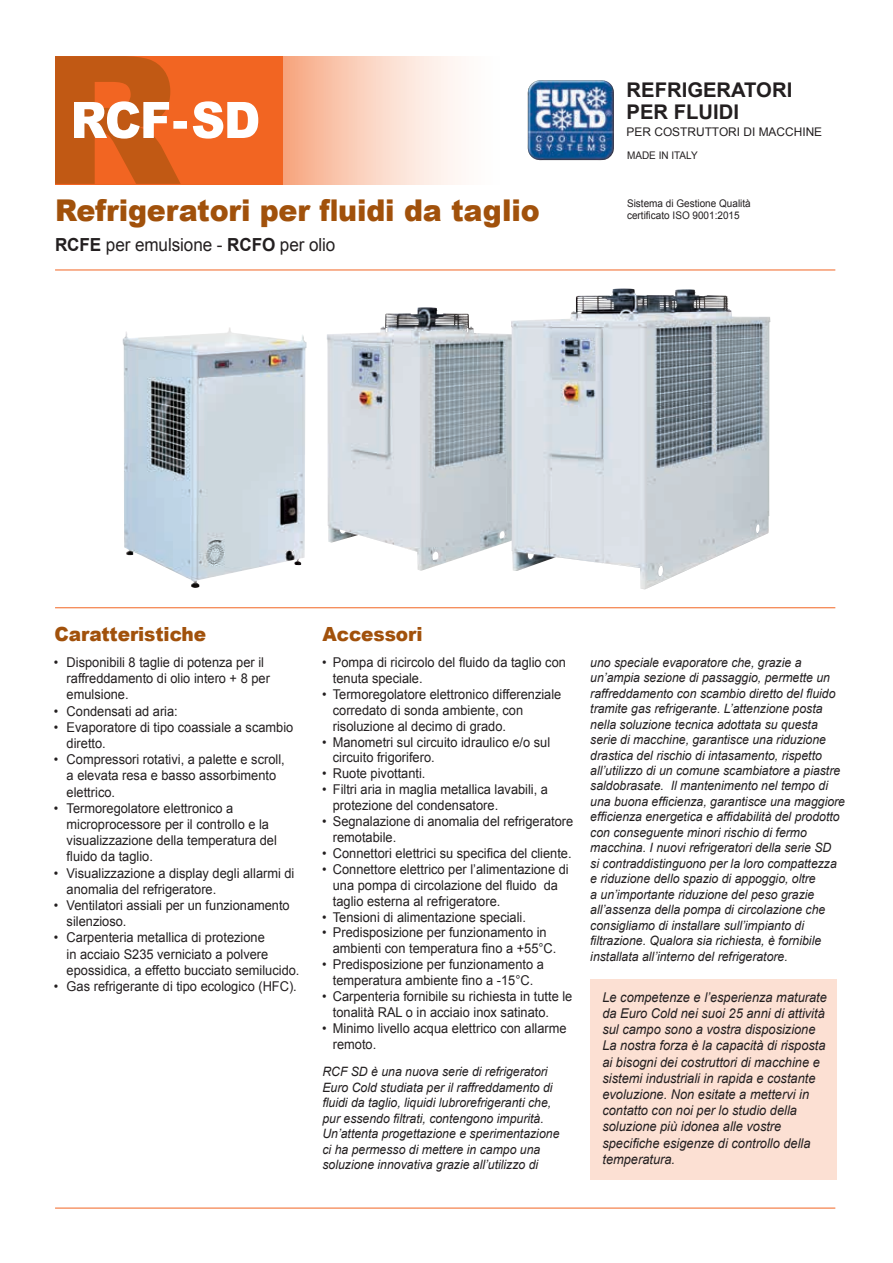
<style>
.page{position:relative;width:893px;height:1263px;background:#fff}
.page>*{position:absolute;margin:0;border:0;box-sizing:border-box;transform-origin:0 0}
.t1{font:900 30px "Arial";letter-spacing:-.005em;color:#a1510b;scale:.95 1}
.t2{font:700 20.25px/21.8px "Arial";color:#231f20}
.t3{font:900 19.5px "Arial";letter-spacing:-.005em;color:#a1510b;scale:.95 1}
.t4{font:18px "Arial";letter-spacing:-.005em;color:#231f20;scale:.95 1}
.t5{font:13.5px/16.2px "Arial";color:#231f20;scale:.95 1}
.t6{font:italic 13.5px/16.2px "Arial";color:#231f20;scale:.95 1}
.t7{font:italic 12.9px/15.5px "Arial";color:#231f20;scale:.95 1}
.t8{font:11.85px "Arial";color:#231f20}
.t9{font:10.5px/12.6px "Arial";color:#231f20;scale:.95 1}
.s1{font-weight:700}
</style>
<div class="page">
<hr style="left:55px;top:607px;width:780px;height:1px;background:#f26522">
<hr style="left:55px;top:1208px;width:780px;height:1px;background:#f26522">
<div style="left:283px;top:56px;width:228px;height:128px;background:linear-gradient(to right,#f8ae8a,#fff)"></div>
<hr style="left:55px;top:270px;width:780px;height:1px;background:#f26522">
<img style="left:528px;top:80px;width:86px;height:80px">
<img style="left:123px;top:327px;width:184px;height:261px">
<img style="left:327px;top:307px;width:184px;height:264px">
<img style="left:511px;top:288px;width:259px;height:301px">
<div style="left:55px;top:56px;width:228px;height:128px;background:#f26522"></div>
<svg style="left:55px;top:56px;width:203px;height:128px"></svg>
<div style="left:590px;top:979px;width:247px;height:200px;background:#fce0d3"></div>
<h1 class="t1" style="left:55px;top:189px;width:512px">Refrigeratori per fluidi da taglio</h1>
<h3 class="t4" style="left:55px;top:233px;width:297px"><span class="s1">RCFE</span> per emulsione - <span class="s1">RCFO</span> per olio</h3>
<h2 class="t2" style="left:627px;top:80px;width:167px">REFRIGERATORI<br>PER FLUIDI</h2>
<p class="t8" style="left:627px;top:124px;width:197px">PER COSTRUTTORI DI MACCHINE</p>
<p class="t9" style="left:627px;top:149px;width:76px">MADE IN ITALY</p>
<p class="t9" style="left:627px;top:197px;width:132px">Sistema di Gestione Qualità certificato ISO 9001:2015</p>
<h3 class="t3" style="left:55px;top:620px;width:161px">Caratteristiche</h3>
<p class="t5" style="left:67px;top:654px;width:215px;text-indent:-13px">• Disponibili 8 taglie di potenza per il raffreddamento di olio intero + 8 per emulsione.</p>
<p class="t5" style="left:54px;top:703px;width:132px">• Condensati ad aria:</p>
<p class="t5" style="left:67px;top:719px;width:240px;text-indent:-13px">• Evaporatore di tipo coassiale a scambio diretto.</p>
<p class="t5" style="left:67px;top:751px;width:231px;text-indent:-13px">• Compressori rotativi, a palette e scroll, a elevata resa e basso assorbimento elettrico.</p>
<p class="t5" style="left:67px;top:800px;width:223px;text-indent:-13px">• Termoregolatore elettronico a microprocessore per il controllo e la visualizzazione della temperatura del fluido da taglio.</p>
<p class="t5" style="left:67px;top:865px;width:241px;text-indent:-13px">• Visualizzazione a display degli allarmi di anomalia del refrigeratore.</p>
<p class="t5" style="left:67px;top:897px;width:236px;text-indent:-13px">• Ventilatori assiali per un funzionamento silenzioso.</p>
<p class="t5" style="left:67px;top:930px;width:247px;text-indent:-13px">• Carpenteria metallica di protezione<br>in acciaio S235 verniciato a polvere epossidica, a effetto bucciato semilucido.</p>
<p class="t5" style="left:54px;top:978px;width:257px">• Gas refrigerante di tipo ecologico (HFC).</p>
<h3 class="t3" style="left:322px;top:620px;width:107px">Accessori</h3>
<p class="t5" style="left:333px;top:654px;width:247px;text-indent:-11px">• Pompa di ricircolo del fluido da taglio con tenuta speciale.</p>
<p class="t5" style="left:333px;top:686px;width:242px;text-indent:-11px">• Termoregolatore elettronico differenziale corredato di sonda ambiente, con risoluzione al decimo di grado.</p>
<p class="t5" style="left:333px;top:734px;width:230px;text-indent:-11px">• Manometri sul circuito idraulico e/o sul circuito frigorifero.</p>
<p class="t5" style="left:322px;top:766px;width:110px">• Ruote pivottanti.</p>
<p class="t5" style="left:333px;top:782px;width:228px;text-indent:-11px">• Filtri aria in maglia metallica lavabili, a protezione del condensatore.</p>
<p class="t5" style="left:333px;top:813px;width:255px;text-indent:-11px">• Segnalazione di anomalia del refrigeratore remotabile.</p>
<p class="t5" style="left:322px;top:845px;width:264px">• Connettori elettrici su specifica del cliente.</p>
<p class="t5" style="left:333px;top:861px;width:250px;text-indent:-11px">• Connettore elettrico per l’alimentazione di una pompa di circolazione del fluido da taglio esterna al refrigeratore.</p>
<p class="t5" style="left:322px;top:909px;width:216px">• Tensioni di alimentazione speciali.</p>
<p class="t5" style="left:333px;top:925px;width:237px;text-indent:-11px">• Predisposizione per funzionamento in ambienti con temperatura fino a +55°C.</p>
<p class="t5" style="left:322px;top:957px;width:235px;text-align:center">• Predisposizione per funzionamento a temperatura ambiente fino a -15°C.</p>
<p class="t5" style="left:333px;top:988px;width:254px;text-indent:-11px">• Carpenteria fornibile su richiesta in tutte le tonalità RAL o in acciaio inox satinato.</p>
<p class="t5" style="left:333px;top:1020px;width:248px;text-indent:-11px">• Minimo livello acqua elettrico con allarme remoto.</p>
<p class="t7" style="left:322px;top:1064px;width:251px">RCF SD è una nuova serie di refrigeratori Euro Cold studiata per il raffreddamento di fluidi da taglio, liquidi lubrorefrigeranti che, pur essendo filtrati, contengono impurità.<br>Un’attenta progettazione e sperimentazione ci ha permesso di mettere in campo una soluzione innovativa grazie all’utilizzo di</p>
<p class="t7" style="left:590px;top:654px;width:270px">uno speciale evaporatore che, grazie a un’ampia sezione di passaggio, permette un raffreddamento con scambio diretto del fluido tramite gas refrigerante. L’attenzione posta nella soluzione tecnica adottata su questa serie di macchine, garantisce una riduzione drastica del rischio di intasamento, rispetto all’utilizzo di un comune scambiatore a piastre saldobrasate. Il mantenimento nel tempo di una buona efficienza, garantisce una maggiore efficienza energetica e affidabilità del prodotto con conseguente minori rischio di fermo macchina. I nuovi refrigeratori della serie SD<br>si contraddistinguono per la loro compattezza e riduzione dello spazio di appoggio, oltre<br>a un’importante riduzione del peso grazie all’assenza della pompa di circolazione che consigliamo di installare sull’impianto di filtrazione. Qualora sia richiesta, è fornibile installata all’interno del refrigeratore.</p>
<p class="t6" style="left:602px;top:989px;width:238px">Le competenze e l’esperienza maturate da Euro Cold nei suoi 25 anni di attività sul campo sono a vostra disposizione La nostra forza è la capacità di risposta ai bisogni dei costruttori di macchine e sistemi industriali in rapida e costante evoluzione. Non esitate a mettervi in contatto con noi per lo studio della soluzione più idonea alle vostre specifiche esigenze di controllo della temperatura.</p>
</div>
